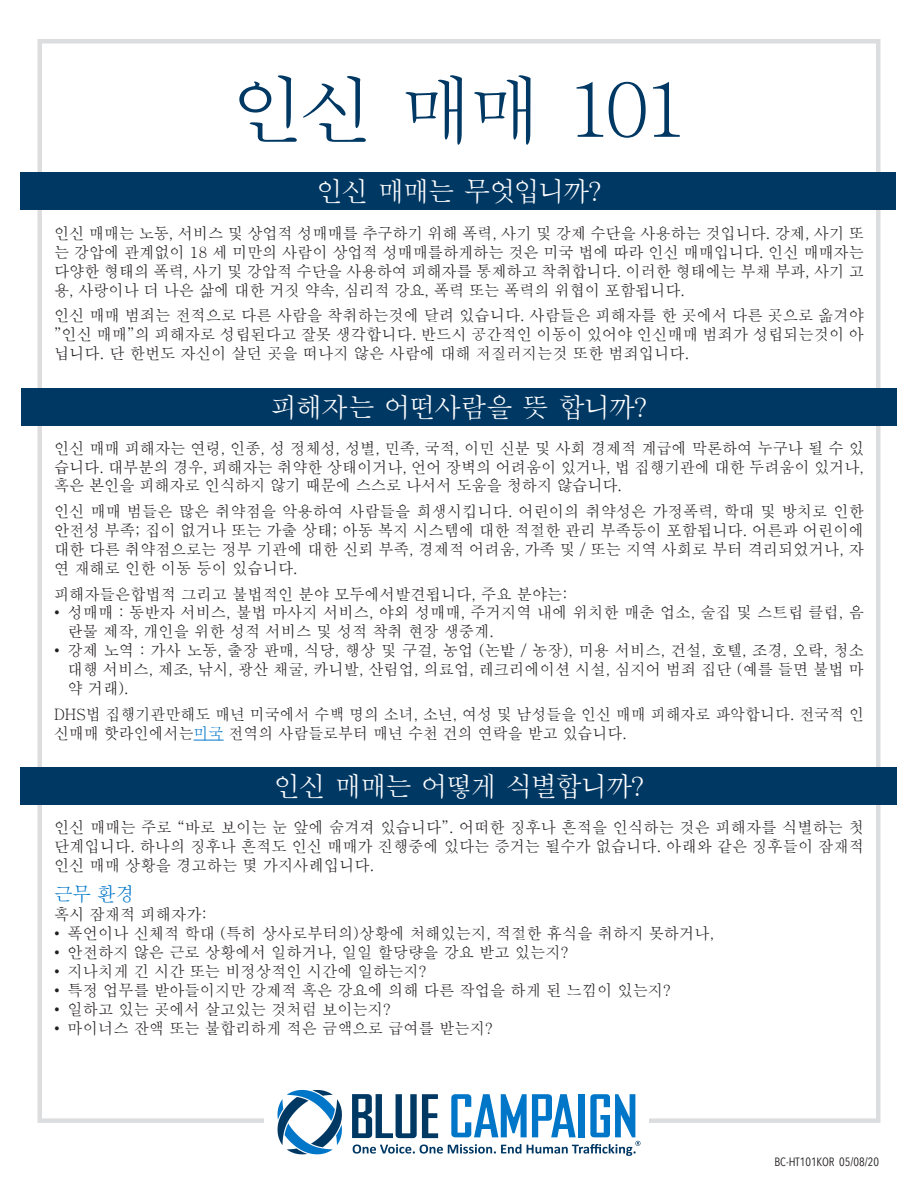
<style>
.page{position:relative;width:918px;height:1188px;background:#fff}
.page>*{position:absolute;margin:0;border:0;box-sizing:border-box;transform-origin:0 0}
.t1{font:74.55px "Batang";letter-spacing:-.08em;color:#003864}
.t2{font:27px "Batang";letter-spacing:-.07em;color:#fff}
.t3{font:19.5px "Batang";color:#0076c8}
.t4{font:15.75px/18.9px "Batang";color:#231f20;text-align:justify}
.t5{font:15.75px/18.9px "Batang";color:#231f20;scale:.95 1}
.t6{font:12px "Avenir Next Condensed";color:#231f20}
.s1{color:#0076c8}
</style>
<div class="page">
<hr style="left:194px;top:740px;width:30px;height:1px;background:#0076c8">
<div style="left:21px;top:172px;width:875px;height:38px;background:#003864"></div>
<div style="left:21px;top:388px;width:876px;height:38px;background:#003864"></div>
<div style="left:21px;top:767px;width:876px;height:38px;background:#003864"></div>
<svg style="left:278px;top:1090px;width:64px;height:64px"></svg>
<svg style="left:352px;top:1094px;width:288px;height:62px"></svg>
<h1 class="t1" style="left:230px;top:72px;width:459px">인신 매매 101</h1>
<h2 class="t2" style="left:316px;top:178px;width:287px">인신 매매는 무엇입니까?</h2>
<p class="t4" style="left:54px;top:224px;width:812px">인신 매매는 노동, 서비스 및 상업적 성매매를 추구하기 위해 폭력, 사기 및 강제 수단을 사용하는 것입니다. 강제, 사기 또 는 강압에 관계없이 18 세 미만의 사람이 상업적 성매매를하게하는 것은 미국 법에 따라 인신 매매입니다. 인신 매매자는 다양한 형태의 폭력, 사기 및 강압적 수단을 사용하여 피해자를 통제하고 착취합니다. 이러한 형태에는 부채 부과, 사기 고 용, 사랑이나 더 나은 삶에 대한 거짓 약속, 심리적 강요, 폭력 또는 폭력의 위협이 포함됩니다.</p>
<p class="t4" style="left:54px;top:306px;width:811px">인신 매매 범죄는 전적으로 다른 사람을 착취하는것에 달려 있습니다. 사람들은 피해자를 한 곳에서 다른 곳으로 옮겨야 ”인신 매매”의 피해자로 성립된다고 잘못 생각합니다. 반드시 공간적인 이동이 있어야 인신매매 범죄가 성립되는것이 아 닙니다. 단 한번도 자신이 살던 곳을 떠나지 않은 사람에 대해 저질러지는것 또한 범죄입니다.</p>
<h2 class="t2" style="left:271px;top:394px;width:378px">피해자는 어떤사람을 뜻 합니까?</h2>
<p class="t4" style="left:54px;top:439px;width:812px">인신 매매 피해자는 연령, 인종, 성 정체성, 성별, 민족, 국적, 이민 신분 및 사회 경제적 계급에 막론하여 누구나 될 수 있 습니다. 대부분의 경우, 피해자는 취약한 상태이거나, 언어 장벽의 어려움이 있거나, 법 집행기관에 대한 두려움이 있거나, 혹은 본인을 피해자로 인식하지 않기 때문에 스스로 나서서 도움을 청하지 않습니다.</p>
<p class="t4" style="left:54px;top:502px;width:812px">인신 매매 범들은 많은 취약점을 악용하여 사람들을 희생시킵니다. 어린이의 취약성은 가정폭력, 학대 및 방치로 인한 안전성 부족; 집이 없거나 또는 가출 상태; 아동 복지 시스템에 대한 적절한 관리 부족등이 포함됩니다. 어른과 어린이에 대한 다른 취약점으로는 정부 기관에 대한 신뢰 부족, 경제적 어려움, 가족 및 / 또는 지역 사회로 부터 격리되었거나, 자 연 재해로 인한 이동 등이 있습니다.</p>
<p class="t4" style="left:54px;top:584px;width:515px">피해자들은합법적 그리고 불법적인 분야 모두에서발견됩니다, 주요 분야는:</p>
<p class="t4" style="left:68px;top:603px;width:798px;text-indent:-14px">• 성매매 : 동반자 서비스, 불법 마사지 서비스, 야외 성매매, 주거지역 내에 위치한 매춘 업소, 술집 및 스트립 클럽, 음 란물 제작, 개인을 위한 성적 서비스 및 성적 착취 현장 생중계.</p>
<p class="t4" style="left:68px;top:641px;width:798px;text-indent:-14px">• 강제 노역 : 가사 노동, 출장 판매, 식당, 행상 및 구걸, 농업 (논밭 / 농장), 미용 서비스, 건설, 호텔, 조경, 오락, 청소 대행 서비스, 제조, 낚시, 광산 채굴, 카니발, 산림업, 의료업, 레크리에이션 시설, 심지어 범죄 집단 (예를 들면 불법 마 약 거래).</p>
<p class="t5" style="left:54px;top:705px;width:854px">DHS법 집행기관만해도 매년 미국에서 수백 명의 소녀, 소년, 여성 및 남성들을 인신 매매 피해자로 파악합니다. 전국적 인 신매매 핫라인에서는<span class="s1">미국</span> 전역의 사람들로부터 매년 수천 건의 연락을 받고 있습니다.</p>
<h2 class="t2" style="left:274px;top:773px;width:372px">인신 매매는 어떻게 식별합니까?</h2>
<p class="t4" style="left:54px;top:818px;width:812px">인신 매매는 주로 “바로 보이는 눈 앞에 숨겨져 있습니다”. 어떠한 징후나 흔적을 인식하는 것은 피해자를 식별하는 첫 단계입니다. 하나의 징후나 흔적도 인신 매매가 진행중에 있다는 증거는 될수가 없습니다. 아래와 같은 징후들이 잠재적 인신 매매 상황을 경고하는 몇 가지사례입니다.</p>
<h3 class="t3" style="left:54px;top:884px;width:82px">근무 환경</h3>
<p class="t4" style="left:54px;top:905px;width:154px">혹시 잠재적 피해자가:</p>
<p class="t4" style="left:54px;top:924px;width:662px">• 폭언이나 신체적 학대 (특히 상사로부터의)상황에 처해있는지, 적절한 휴식을 취하지 못하거나,</p>
<p class="t4" style="left:54px;top:943px;width:516px">• 안전하지 않은 근로 상황에서 일하거나, 일일 할당량을 강요 받고 있는지?</p>
<p class="t4" style="left:54px;top:962px;width:374px">• 지나치게 긴 시간 또는 비정상적인 시간에 일하는지?</p>
<p class="t4" style="left:54px;top:981px;width:618px">• 특정 업무를 받아들이지만 강제적 혹은 강요에 의해 다른 작업을 하게 된 느낌이 있는지?</p>
<p class="t4" style="left:54px;top:1000px;width:338px">• 일하고 있는 곳에서 살고있는 것처럼 보이는지?</p>
<p class="t4" style="left:54px;top:1019px;width:440px">• 마이너스 잔액 또는 불합리하게 적은 금액으로 급여를 받는지?</p>
<p class="t6" style="left:774px;top:1152px;width:106px">BC-HT101KOR 05/08/20</p>
</div>
